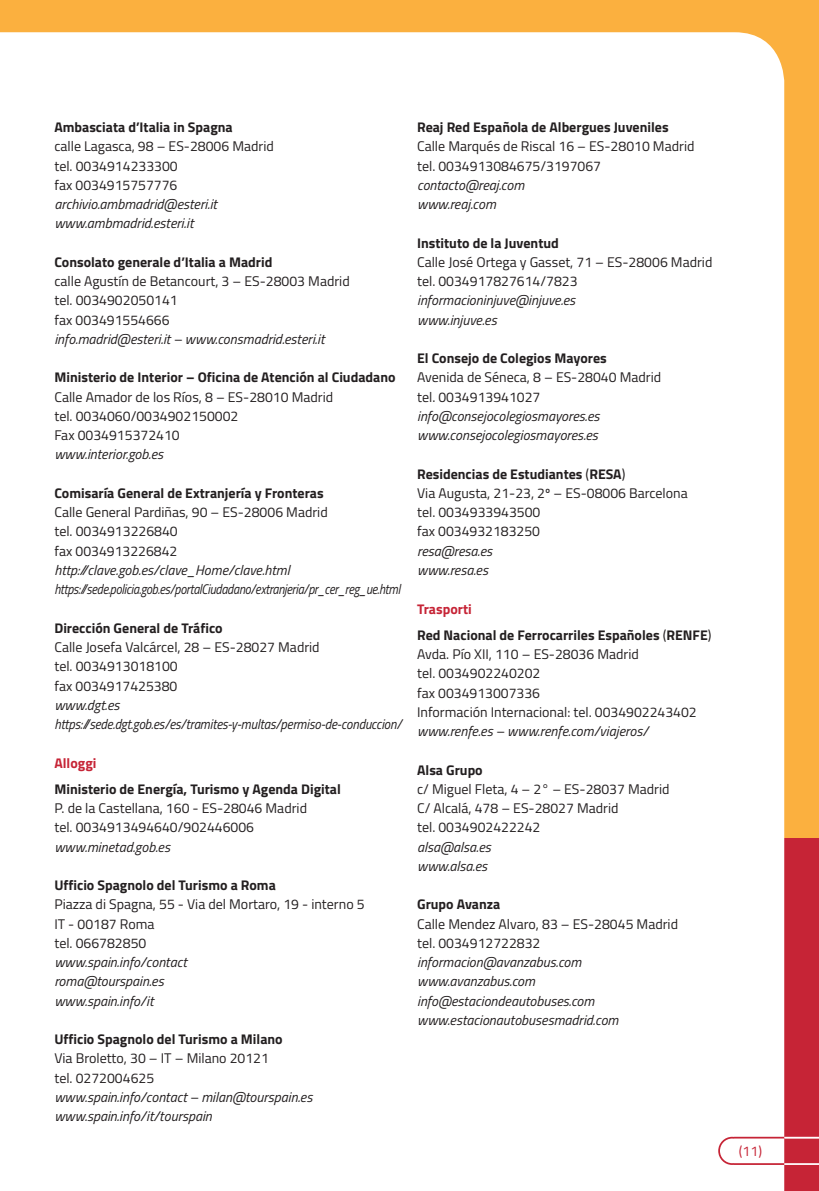
<style>
.page{position:relative;width:819px;height:1191px;background:#fff}
.page>*{position:absolute;margin:0;border:0;box-sizing:border-box;transform-origin:0 0}
.t1{font:14px "Titillium";color:#231f20}
.t2{font:italic 14px "Titillium";color:#231f20}
.t3{font:700 14px "Titillium";color:#231f20}
.t4{font:italic 14px "Titillium";letter-spacing:-.02em;color:#231f20;scale:.87 1}
.t5{font:italic 14px "Titillium";color:#231f20;scale:.92 1}
.t6{font:700 14px "Titillium";color:#c62436}
.t7{font:14px "Titillium";color:#c62436}
.s1{font-weight:400}
</style>
<div class="page">
<div style="left:0;top:835px;width:819px;height:356px;background:#c62436"></div>
<div style="left:0;top:0;width:819px;height:838px;background:#fbb03f"></div>
<div style="left:0;top:32px;width:784px;height:1159px;background:#fff"></div>
<svg style="left:717px;top:1135px;width:102px;height:30px"></svg>
<hr style="left:784px;top:1136px;width:35px;height:2px;background:#fff">
<hr style="left:784px;top:1163px;width:35px;height:2px;background:#fff">
<p class="t3" style="left:54px;top:116px;width:180px">Ambasciata d’Italia in Spagna</p>
<p class="t1" style="left:54px;top:136px;width:221px">calle Lagasca, 98 – ES-28006 Madrid</p>
<p class="t1" style="left:54px;top:155px;width:125px">tel. 0034914233300</p>
<p class="t1" style="left:54px;top:175px;width:124px">fax 0034915757776</p>
<p class="t2" style="left:54px;top:194px;width:164px">archivio.ambmadrid@esteri.it</p>
<p class="t2" style="left:54px;top:213px;width:141px">www.ambmadrid.esteri.it</p>
<p class="t3" style="left:54px;top:251px;width:219px">Consolato generale d’Italia a Madrid</p>
<p class="t1" style="left:54px;top:271px;width:297px">calle Agustín de Betancourt, 3 – ES-28003 Madrid</p>
<p class="t1" style="left:54px;top:290px;width:125px">tel. 0034902050141</p>
<p class="t1" style="left:54px;top:309px;width:117px">fax 003491554666</p>
<p class="t2" style="left:54px;top:329px;width:272px">info.madrid@esteri.it – www.consmadrid.esteri.it</p>
<p class="t3" style="left:54px;top:367px;width:342px">Ministerio de Interior – Oficina de Atención al Ciudadano</p>
<p class="t1" style="left:54px;top:386px;width:280px">Calle Amador de los Ríos, 8 – ES-28010 Madrid</p>
<p class="t1" style="left:54px;top:406px;width:185px">tel. 0034060/0034902150002</p>
<p class="t1" style="left:54px;top:425px;width:127px">Fax 0034915372410</p>
<p class="t2" style="left:54px;top:444px;width:110px">www.interior.gob.es</p>
<p class="t3" style="left:54px;top:482px;width:271px">Comisaría General de Extranjería y Fronteras</p>
<p class="t1" style="left:54px;top:502px;width:275px">Calle General Pardiñas, 90 – ES-28006 Madrid</p>
<p class="t1" style="left:54px;top:521px;width:125px">tel. 0034913226840</p>
<p class="t1" style="left:54px;top:540px;width:124px">fax 0034913226842</p>
<p class="t2" style="left:54px;top:560px;width:237px">http://clave.gob.es/clave_Home/clave.html</p>
<p class="t4" style="left:54px;top:579px;width:399px">https://sede.policia.gob.es/portalCiudadano/extranjeria/pr_cer_reg_ue.html</p>
<p class="t3" style="left:54px;top:617px;width:170px">Dirección General de Tráfico</p>
<p class="t1" style="left:54px;top:637px;width:267px">Calle Josefa Valcárcel, 28 – ES-28027 Madrid</p>
<p class="t1" style="left:54px;top:656px;width:125px">tel. 0034913018100</p>
<p class="t1" style="left:54px;top:675px;width:124px">fax 0034917425380</p>
<p class="t2" style="left:54px;top:694px;width:67px">www.dgt.es</p>
<p class="t5" style="left:54px;top:714px;width:379px">https://sede.dgt.gob.es/es/tramites-y-multas/permiso-de-conduccion/</p>
<p class="t6" style="left:54px;top:752px;width:44px">Alloggi</p>
<p class="t3" style="left:54px;top:778px;width:288px">Ministerio de Energía, Turismo y Agenda Digital</p>
<p class="t1" style="left:54px;top:798px;width:254px">P. de la Castellana, 160 - ES-28046 Madrid</p>
<p class="t1" style="left:54px;top:817px;width:201px">tel. 0034913494640/902446006</p>
<p class="t2" style="left:54px;top:836px;width:117px">www.minetad.gob.es</p>
<p class="t3" style="left:54px;top:874px;width:223px">Ufficio Spagnolo del Turismo a Roma</p>
<p class="t1" style="left:54px;top:894px;width:312px">Piazza di Spagna, 55 - Via del Mortaro, 19 - interno 5</p>
<p class="t1" style="left:54px;top:913px;width:101px">IT - 00187 Roma</p>
<p class="t1" style="left:54px;top:932px;width:93px">tel. 066782850</p>
<p class="t2" style="left:54px;top:952px;width:134px">www.spain.info/contact</p>
<p class="t2" style="left:54px;top:971px;width:111px">roma@tourspain.es</p>
<p class="t2" style="left:54px;top:990px;width:100px">www.spain.info/it</p>
<p class="t3" style="left:54px;top:1028px;width:230px">Ufficio Spagnolo del Turismo a Milano</p>
<p class="t1" style="left:54px;top:1048px;width:216px">Via Broletto, 30 – IT – Milano 20121</p>
<p class="t1" style="left:54px;top:1067px;width:101px">tel. 0272004625</p>
<p class="t2" style="left:54px;top:1086px;width:259px">www.spain.info/contact – milan@tourspain.es</p>
<p class="t2" style="left:54px;top:1106px;width:159px">www.spain.info/it/tourspain</p>
<p class="t3" style="left:417px;top:116px;width:253px">Reaj Red Española de Albergues Juveniles</p>
<p class="t1" style="left:417px;top:136px;width:279px">Calle Marqués de Riscal 16 – ES-28010 Madrid</p>
<p class="t1" style="left:417px;top:155px;width:185px">tel. 0034913084675/3197067</p>
<p class="t2" style="left:417px;top:175px;width:109px">contacto@reaj.com</p>
<p class="t2" style="left:417px;top:194px;width:80px">www.reaj.com</p>
<p class="t3" style="left:417px;top:232px;width:143px">Instituto de la Juventud</p>
<p class="t1" style="left:417px;top:252px;width:297px">Calle José Ortega y Gasset, 71 – ES-28006 Madrid</p>
<p class="t1" style="left:417px;top:271px;width:162px">tel. 0034917827614/7823</p>
<p class="t2" style="left:417px;top:290px;width:160px">informacioninjuve@injuve.es</p>
<p class="t2" style="left:417px;top:309px;width:81px">www.injuve.es</p>
<p class="t3" style="left:417px;top:347px;width:191px">El Consejo de Colegios Mayores</p>
<p class="t1" style="left:417px;top:367px;width:246px">Avenida de Séneca, 8 – ES-28040 Madrid</p>
<p class="t1" style="left:417px;top:386px;width:125px">tel. 0034913941027</p>
<p class="t2" style="left:417px;top:406px;width:184px">info@consejocolegiosmayores.es</p>
<p class="t2" style="left:417px;top:425px;width:182px">www.consejocolegiosmayores.es</p>
<p class="t3" style="left:417px;top:463px;width:210px">Residencias de Estudiantes <span class="s1">(</span>RESA<span class="s1">)</span></p>
<p class="t1" style="left:417px;top:483px;width:272px">Via Augusta, 21-23, 2º – ES-08006 Barcelona</p>
<p class="t1" style="left:417px;top:502px;width:125px">tel. 0034933943500</p>
<p class="t1" style="left:417px;top:521px;width:124px">fax 0034932183250</p>
<p class="t2" style="left:417px;top:540px;width:77px">resa@resa.es</p>
<p class="t2" style="left:417px;top:560px;width:72px">www.resa.es</p>
<p class="t6" style="left:417px;top:598px;width:56px">Trasporti</p>
<p class="t3" style="left:417px;top:624px;width:296px">Red Nacional de Ferrocarriles Españoles <span class="s1">(</span>RENFE<span class="s1">)</span></p>
<p class="t1" style="left:417px;top:644px;width:223px">Avda. Pío XII, 110 – ES-28036 Madrid</p>
<p class="t1" style="left:417px;top:663px;width:125px">tel. 0034902240202</p>
<p class="t1" style="left:417px;top:682px;width:124px">fax 0034913007336</p>
<p class="t1" style="left:417px;top:701px;width:281px">Información Internacional: tel. 0034902243402</p>
<p class="t2" style="left:417px;top:721px;width:233px">www.renfe.es – www.renfe.com/viajeros/</p>
<p class="t3" style="left:417px;top:759px;width:67px">Alsa Grupo</p>
<p class="t1" style="left:417px;top:778px;width:254px">c/ Miguel Fleta, 4 – 2° – ES-28037 Madrid</p>
<p class="t1" style="left:417px;top:798px;width:203px">C/ Alcalá, 478 – ES-28027 Madrid</p>
<p class="t1" style="left:417px;top:817px;width:125px">tel. 0034902422242</p>
<p class="t2" style="left:417px;top:836px;width:75px">alsa@alsa.es</p>
<p class="t2" style="left:417px;top:855px;width:72px">www.alsa.es</p>
<p class="t3" style="left:417px;top:893px;width:85px">Grupo Avanza</p>
<p class="t1" style="left:417px;top:913px;width:262px">Calle Mendez Alvaro, 83 – ES-28045 Madrid</p>
<p class="t1" style="left:417px;top:932px;width:125px">tel. 0034912722832</p>
<p class="t2" style="left:417px;top:952px;width:166px">informacion@avanzabus.com</p>
<p class="t2" style="left:417px;top:971px;width:119px">www.avanzabus.com</p>
<p class="t2" style="left:417px;top:990px;width:179px">info@estaciondeautobuses.com</p>
<p class="t2" style="left:417px;top:1009px;width:203px">www.estacionautobusesmadrid.com</p>
<p class="t7" style="left:739px;top:1141px;width:25px">(11)</p>
</div>
